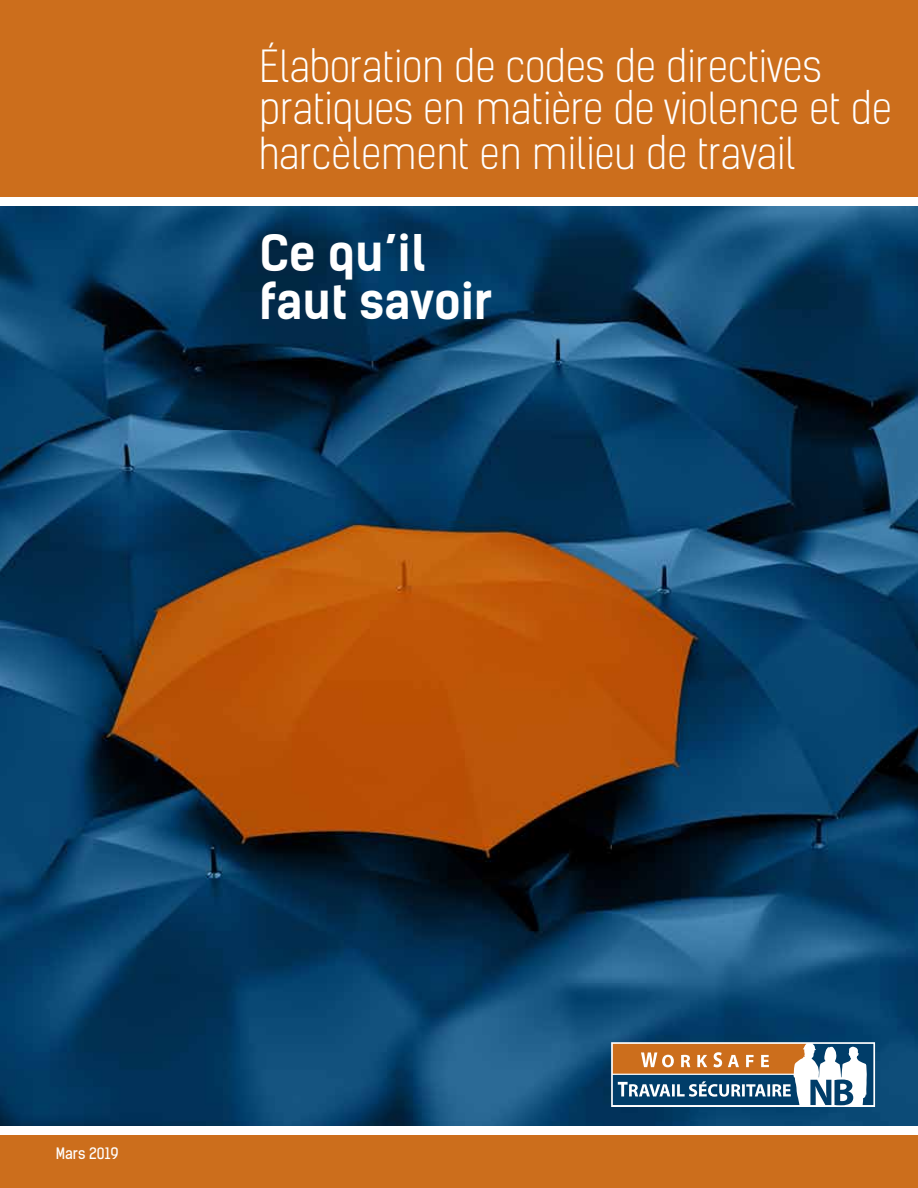
<style>
.page{position:relative;width:918px;height:1188px;background:#fff}
.page>*{position:absolute;margin:0;border:0;box-sizing:border-box;transform-origin:0 0}
.t1{font:700 48px/48px "Kelson Sans";color:#fff}
.t2{font:300 42px/43.5px "Kelson Sans";color:#fff}
.t3{font:15px "Kelson Sans";color:#fff}
</style>
<div class="page">
<img style="left:0;top:206px;width:918px;height:920px">
<div style="left:0;top:1135px;width:918px;height:53px;background:#cc6e1c"></div>
<div style="left:0;top:0;width:918px;height:202px;background:#cc6e1c"></div>
<svg style="left:611px;top:1042px;width:264px;height:65px"></svg>
<svg style="left:613px;top:1044px;width:260px;height:61px"></svg>
<div style="left:0;top:197px;width:918px;height:9px;background:#fff"></div>
<p class="t2" style="left:260px;top:45px;width:634px">Élaboration de codes de directives pratiques en matière de violence et de harcèlement en milieu de travail</p>
<p class="t1" style="left:260px;top:229px;width:235px">Ce qu’il faut savoir</p>
<p class="t3" style="left:56px;top:1144px;width:64px">Mars 2019</p>
</div>
